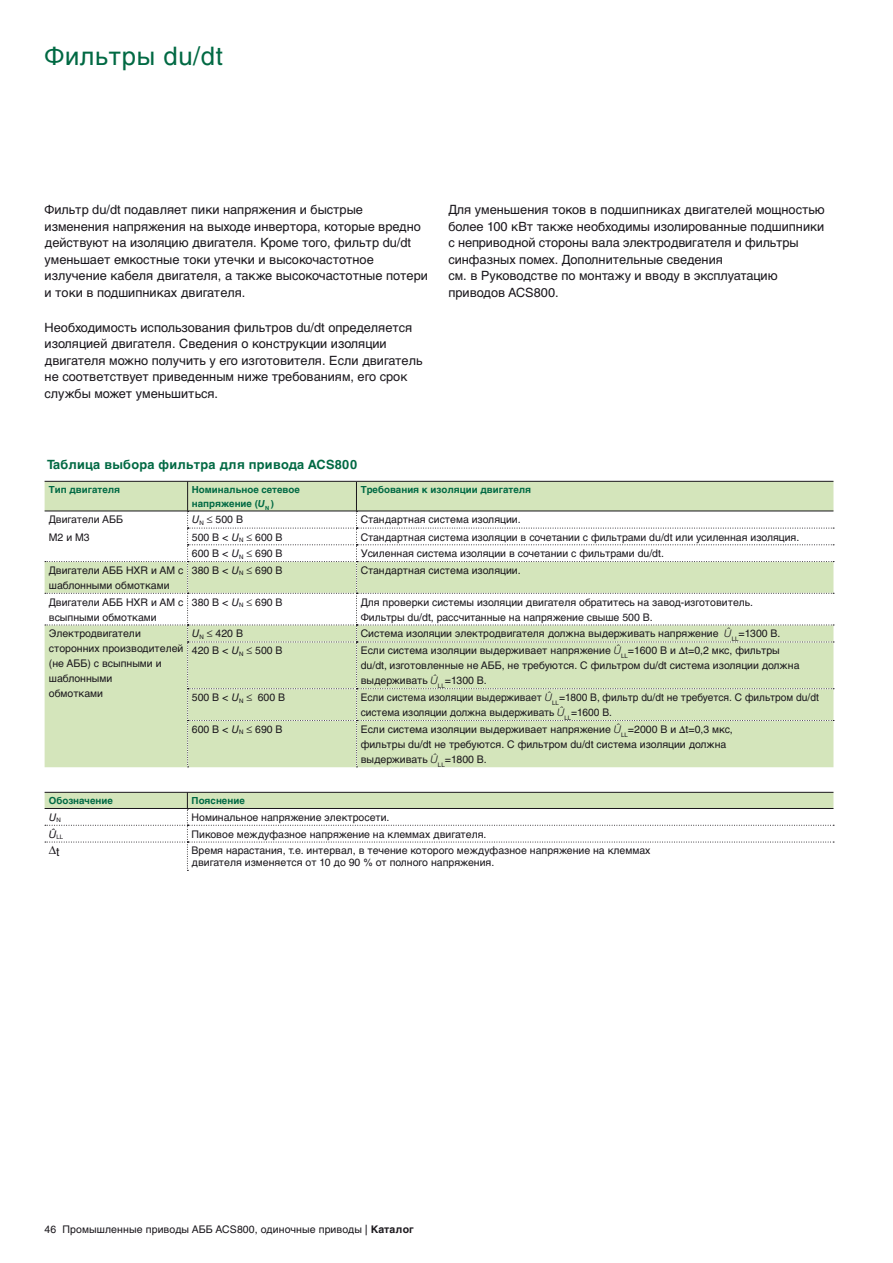
<style>
.page{position:relative;width:893px;height:1263px;background:#fff}
.page>*{position:absolute;margin:0;border:0;box-sizing:border-box;transform-origin:0 0}
.t1{font:25.5px "Helvetica Cyr Upright";letter-spacing:.025em;color:#006943}
.t2{font:12.75px/16.5px "Helvetica Cyr Upright";color:#1a171c}
.t3{font:700 12.75px "Helvetica Cyr";letter-spacing:.02em;color:#006943}
.t4{font:12px "Helvetica Cyr Upright";color:#1a171c}
.t5{font:10.5px/15px "Helvetica Cyr Upright";color:#1a171c}
.t6{font:10.5px "Helvetica Cyr Inclined";color:#1a171c}
.t7{font:700 9.75px/13.5px "Helvetica Cyr";color:#006943}
.t8{font:6.15px "Helvetica Cyr Upright";color:#1a171c}
.s1{font-family:"Helvetica Cyr Bold Inclined";font-weight:400}
.s2{font-family:"Helvetica Cyr Inclined"}
.s3{font-family:"Helvetica Neue";font-weight:300;font-style:italic}
.s4{font-family:"Helvetica Cyr";font-weight:700}
</style>
<div class="page">
<hr style="left:45px;top:481px;width:311px;height:1px;background:#1a171c">
<hr style="left:356px;top:481px;width:477px;height:1px;background:#1a171c">
<svg style="left:45px;top:482px;width:789px;height:286px"></svg>
<hr style="left:45px;top:511px;width:788px;height:1px;background:#1a171c">
<svg style="left:45px;top:792px;width:789px;height:79px"></svg>
<h1 class="t1" style="left:45px;top:46px;width:180px">Фильтры du/dt</h1>
<p class="t2" style="left:45px;top:203px;width:385px">Фильтр du/dt подавляет пики напряжения и быстрые изменения напряжения на выходе инвертора, которые вредно действуют на изоляцию двигателя. Кроме того, фильтр du/dt уменьшает емкостные токи утечки и высокочастотное излучение кабеля двигателя, а также высокочастотные потери и токи в подшипниках двигателя.</p>
<p class="t2" style="left:45px;top:320px;width:379px">Необходимость использования фильтров du/dt определяется изоляцией двигателя. Сведения о конструкции изоляции двигателя можно получить у его изготовителя. Если двигатель не соответствует приведенным ниже требованиям, его срок службы может уменьшиться.</p>
<p class="t2" style="left:448px;top:203px;width:378px">Для уменьшения токов в подшипниках двигателей мощностью более 100 кВт также необходимы изолированные подшипники с неприводной стороны вала электродвигателя и фильтры синфазных помех. Дополнительные сведения<br>см. в Руководстве по монтажу и вводу в эксплуатацию приводов ACS800.</p>
<p class="t3" style="left:47px;top:460px;width:311px">Таблица выбора фильтра для привода ACS800</p>
<p class="t7" style="left:49px;top:484px;width:73px">Тип двигателя</p>
<p class="t7" style="left:192px;top:484px;width:110px">Номинальное сетевое напряжение (<span class="s1">U</span><sub>N</sub> )</p>
<p class="t7" style="left:361px;top:484px;width:172px">Требования к изоляции двигателя</p>
<p class="t5" style="left:49px;top:513px;width:76px">Двигатели AББ</p>
<p class="t5" style="left:192px;top:513px;width:53px"><span class="s2">U</span><sub>N</sub> ≤ 500 В</p>
<p class="t5" style="left:361px;top:513px;width:161px">Стандартная система изоляции.</p>
<p class="t5" style="left:49px;top:531px;width:42px">M2 и M3</p>
<p class="t5" style="left:192px;top:531px;width:92px">500 В &lt; <span class="s2">U</span><sub>N</sub> ≤ 600 В</p>
<p class="t5" style="left:361px;top:531px;width:440px">Стандартная система изоляции в сочетании с фильтрами du/dt или усиленная изоляция.</p>
<p class="t5" style="left:192px;top:547px;width:92px">600 В &lt; <span class="s2">U</span><sub>N</sub> ≤ 690 В</p>
<p class="t5" style="left:361px;top:547px;width:305px">Усиленная система изоляции в сочетании с фильтрами du/dt.</p>
<p class="t5" style="left:49px;top:564px;width:136px">Двигатели AББ HXR и AM с шаблонными обмотками</p>
<p class="t5" style="left:192px;top:564px;width:92px">380 В &lt; <span class="s2">U</span><sub>N</sub> ≤ 690 В</p>
<p class="t5" style="left:361px;top:564px;width:161px">Стандартная система изоляции.</p>
<p class="t5" style="left:49px;top:596px;width:136px">Двигатели AББ HXR и AM с всыпными обмотками</p>
<p class="t5" style="left:192px;top:596px;width:92px">380 В &lt; <span class="s2">U</span><sub>N</sub> ≤ 690 В</p>
<p class="t5" style="left:361px;top:596px;width:394px">Для проверки системы изоляции двигателя обратитесь на завод-изготовитель.<br>Фильтры du/dt, рассчитанные на напряжение свыше 500 В.</p>
<p class="t5" style="left:49px;top:627px;width:136px">Электродвигатели сторонних производителей (не AББ) с всыпными и шаблонными<br>обмотками</p>
<p class="t5" style="left:192px;top:627px;width:53px"><span class="s2">U</span><sub>N</sub> ≤ 420 В</p>
<p class="t5" style="left:361px;top:627px;width:421px">Система изоляции электродвигателя должна выдерживать напряжение <span class="s3">Û</span><sub>LL</sub>=1300 В.</p>
<p class="t5" style="left:192px;top:644px;width:92px">420 В &lt; <span class="s2">U</span><sub>N</sub> ≤ 500 В</p>
<p class="t5" style="left:361px;top:644px;width:440px">Если система изоляции выдерживает напряжение <span class="s3">Û</span><sub>LL</sub>=1600 В и Δt=0,2 мкс, фильтры du/dt, изготовленные не AББ, не требуются. С фильтром du/dt система изоляции должна выдерживать <span class="s3">Û</span><sub>LL</sub>=1300 В.</p>
<p class="t5" style="left:192px;top:691px;width:95px">500 В &lt; <span class="s2">U</span><sub>N</sub> ≤ 600 В</p>
<p class="t5" style="left:361px;top:691px;width:460px">Если система изоляции выдерживает <span class="s3">Û</span><sub>LL</sub>=1800 В, фильтр du/dt не требуется. С фильтром du/dt система изоляции должна выдерживать <span class="s3">Û</span><sub>LL</sub>=1600 В.</p>
<p class="t5" style="left:192px;top:723px;width:92px">600 В &lt; <span class="s2">U</span><sub>N</sub> ≤ 690 В</p>
<p class="t5" style="left:361px;top:723px;width:374px">Если система изоляции выдерживает напряжение <span class="s3">Û</span><sub>LL</sub>=2000 В и Δt=0,3 мкс, фильтры du/dt не требуются. С фильтром du/dt система изоляции должна выдерживать <span class="s3">Û</span><sub>LL</sub>=1800 В.</p>
<p class="t7" style="left:49px;top:795px;width:65px">Обозначение</p>
<p class="t7" style="left:192px;top:795px;width:55px">Пояснение</p>
<p class="t6" style="left:49px;top:814px;width:14px">U<sub>N</sub></p>
<p class="t5" style="left:192px;top:811px;width:199px">Номинальное напряжение электросети.</p>
<p class="t8" style="left:49px;top:835px;width:16px"><sup>Û</sup>LL</p>
<p class="t5" style="left:192px;top:828px;width:296px">Пиковое междуфазное напряжение на клеммах двигателя.</p>
<p class="t4" style="left:56px;top:847px;width:5px">t</p>
<p class="t5" style="left:192px;top:846px;width:460px;line-height:12px">Время нарастания, т.е. интервал, в течение которого междуфазное напряжение на клеммах двигателя изменяется от 10 до 90 % от полного напряжения.</p>
<p class="t5" style="left:45px;top:1223px;width:371px">46 Промышленные приводы AББ ACS800, одиночные приводы | <span class="s4">Kаталог</span></p>
</div>
